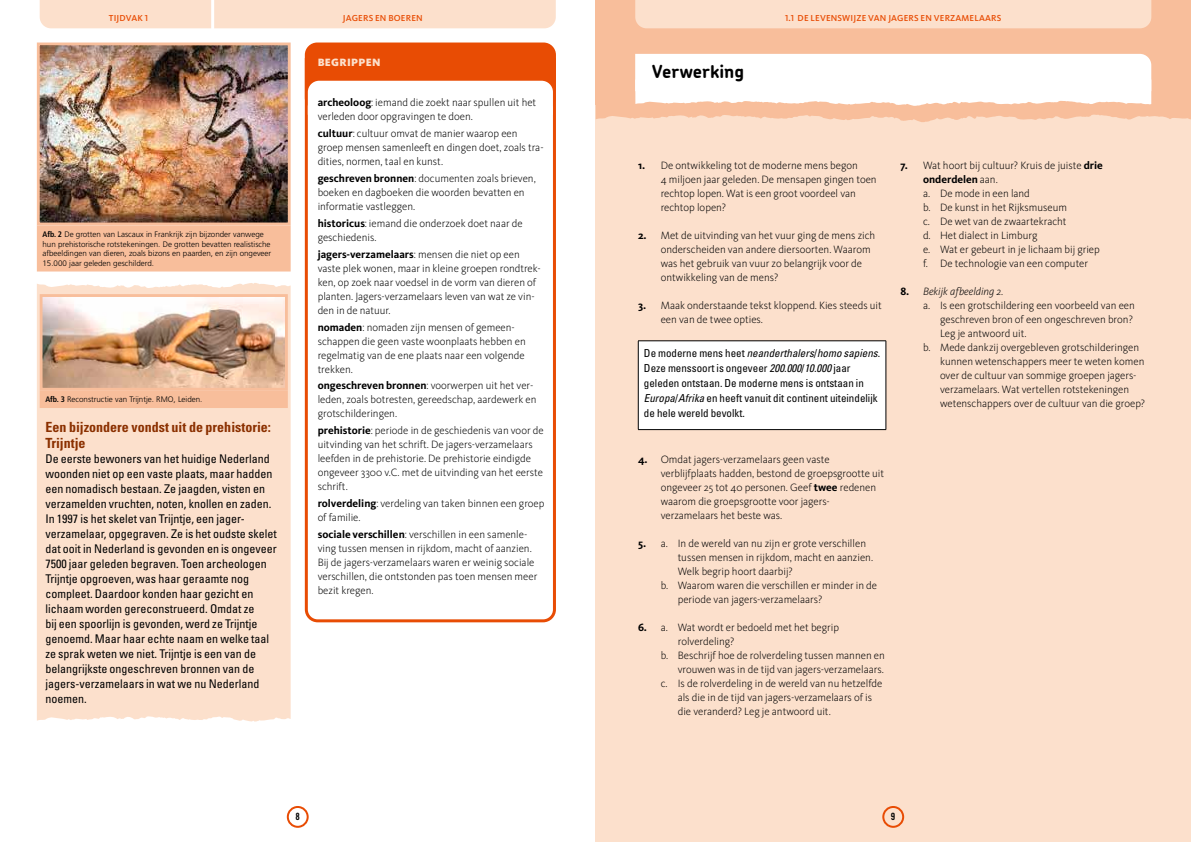
<style>
.page{position:relative;width:1191px;height:842px;background:#fff}
.page>*{position:absolute;margin:0;border:0;box-sizing:border-box;transform-origin:0 0}
.t1{font:700 18px "Chevin";color:#000}
.t2{font:700 condensed 14px/16.1px "Univers LT Std";color:#8b3000}
.t3{font:condensed 12px/15px "Univers LT Std";color:#000}
.t4{font:300 11px/14px "Kievit OT";color:#000}
.t5{font:condensed 11px/15px "Univers LT Std";color:#000}
.t6{font:italic 300 11px "Kievit OT";color:#000}
.t7{font:900 11px "Kievit OT";letter-spacing:.03em;color:#fce0cc}
.t8{font:10px "Trade Gothic LT Std Bd Cn 20";color:#000}
.t9{font:500 9px "Kievit OT";letter-spacing:.02em;color:#e84c04}
.t10{font:300 8px/9.6px "Frutiger LT Std";color:#000}
.s1{font-weight:700;font-stretch:condensed}
.s2{font-weight:700}
.s3{font-style:italic}
.s4{font-weight:700;font-style:normal}
</style>
<div class="page">
<div style="left:595px;top:0;width:596px;height:107px;background:#f8be9b"></div>
<div style="left:595px;top:106px;width:596px;height:736px;background:#fce0cc"></div>
<svg style="left:595px;top:54px;width:596px;height:68px"></svg>
<div style="left:37px;top:283px;width:254px;height:439px;background:#fce0cc"></div>
<svg style="left:304px;top:57px;width:252px;height:566px"></svg>
<img style="left:36px;top:42px;width:255px;height:182px">
<div style="left:36px;top:224px;width:255px;height:48px;background:#f8be9b"></div>
<img style="left:38px;top:293px;width:251px;height:116px">
<div style="left:306px;top:44px;width:249px;height:65px;background:#e84c04;border-radius:11px"></div>
<div style="left:305px;top:43px;width:251px;height:67px;border:2px solid #e84c04;border-radius:11px"></div>
<div style="left:308px;top:81px;width:245px;height:34px;background:#fff"></div>
<div style="left:638px;top:341px;width:248px;height:89px;background:#fff"></div>
<hr style="left:638px;top:341px;width:248px;height:1px;background:#000">
<hr style="left:638px;top:341px;width:1px;height:88px;background:#000">
<hr style="left:885px;top:341px;width:1px;height:88px;background:#000">
<hr style="left:638px;top:429px;width:248px;height:1px;background:#000">
<div style="left:287px;top:806px;width:22px;height:22px;border:2px solid #e84c04;border-radius:50%"></div>
<div style="left:882px;top:806px;width:22px;height:22px;border:2px solid #e84c04;border-radius:50%"></div>
<div style="left:635px;top:0;width:516px;height:28px;background:#fce0cc"></div>
<div style="left:40px;top:0;width:516px;height:28px;background:#fce0cc"></div>
<hr style="left:211px;top:0;width:3px;height:34px;background:#fff">
<p class="t9" style="left:109px;top:13px;width:41px">TIJDVAK 1</p>
<p class="t9" style="left:343px;top:13px;width:7px">JAGERS</p>
<p class="t9" style="left:375px;top:13px;width:20px">EN BOEREN</p>
<p class="t9" style="left:785px;top:13px;width:218px">1.1 DE LEVENSWIJZE VAN JAGERS EN VERZAMELAARS</p>
<p class="t10" style="left:43px;top:230px;width:230px"><span class="s1">Afb. 2</span> De grotten van Lascaux in Frankrijk zijn bijzonder vanwege hun prehistorische rotstekeningen. De grotten bevatten realistische afbeeldingen van dieren, zoals bizons en paarden, en zijn ongeveer 15.000 jaar geleden geschilderd.</p>
<p class="t10" style="left:45px;top:395px;width:159px"><span class="s1">Afb. 3</span> Reconstructie van Trijntje. RMO, Leiden.</p>
<p class="t2" style="left:45px;top:419px;width:227px">Een bijzondere vondst uit de prehistorie:<br>Trijntje</p>
<p class="t3" style="left:45px;top:451px;width:233px">De eerste bewoners van het huidige Nederland woonden niet op een vaste plaats, maar hadden een nomadisch bestaan. Ze jaagden, visten en verzamelden vruchten, noten, knollen en zaden.<br>In 1997 is het skelet van Trijntje, een jager&shy;verzamelaar, opgegraven. Ze is het oudste skelet dat ooit in Nederland is gevonden en is ongeveer 7500 jaar geleden begraven. Toen archeologen Trijntje opgroeven, was haar geraamte nog compleet. Daardoor konden haar gezicht en lichaam worden gereconstrueerd. Omdat ze<br>bij een spoorlijn is gevonden, werd ze Trijntje genoemd. Maar haar echte naam en welke taal ze sprak weten we niet. Trijntje is een van de belangrijkste ongeschreven bronnen van de jagers-verzamelaars in wat we nu Nederland noemen.</p>
<p class="t7" style="left:318px;top:56px;width:64px">BEGRIPPEN</p>
<p class="t4" style="left:318px;top:96px;width:220px"><span class="s2">archeoloog</span>: iemand die zoekt naar spullen uit het verleden door opgravingen te doen.</p>
<p class="t4" style="left:318px;top:126px;width:227px"><span class="s2">cultuur</span>: cultuur omvat de manier waarop een groep mensen samenleeft en dingen doet, zoals tra&shy;dities, normen, taal en kunst.</p>
<p class="t4" style="left:318px;top:171px;width:220px"><span class="s2">geschreven bronnen</span>: documenten zoals brieven, boeken en dagboeken die woorden bevatten en informatie vastleggen.</p>
<p class="t4" style="left:318px;top:216px;width:206px"><span class="s2">historicus</span>: iemand die onderzoek doet naar de geschiedenis.</p>
<p class="t4" style="left:318px;top:247px;width:224px"><span class="s2">jagers-verzamelaars</span>: mensen die niet op een vaste plek wonen, maar in kleine groepen rondtrek&shy;ken, op zoek naar voedsel in de vorm van dieren of planten. Jagers-verzamelaars leven van wat ze vin&shy;den in de natuur.</p>
<p class="t4" style="left:318px;top:320px;width:210px"><span class="s2">nomaden</span>: nomaden zijn mensen of gemeen&shy;schappen die geen vaste woonplaats hebben en regelmatig van de ene plaats naar een volgende trekken.</p>
<p class="t4" style="left:318px;top:379px;width:220px"><span class="s2">ongeschreven bronnen</span>: voorwerpen uit het ver&shy;leden, zoals botresten, gereedschap, aardewerk en grotschilderingen.</p>
<p class="t4" style="left:318px;top:423px;width:227px"><span class="s2">prehistorie</span>: periode in de geschiedenis van voor de uitvinding van het schrift. De jagers-verzamelaars leefden in de prehistorie. De prehistorie eindigde ongeveer 3300 v.C. met de uitvinding van het eerste schrift.</p>
<p class="t4" style="left:318px;top:496px;width:228px"><span class="s2">rolverdeling</span>: verdeling van taken binnen een groep of familie.</p>
<p class="t4" style="left:318px;top:527px;width:221px"><span class="s2">sociale verschillen</span>: verschillen in een samenle&shy;ving tussen mensen in rijkdom, macht of aanzien.<br>Bij de jagers-verzamelaars waren er weinig sociale verschillen, die ontstonden pas toen mensen meer bezit kregen.</p>
<h1 class="t1" style="left:652px;top:60px;width:93px">Verwerking</h1>
<p class="t4" style="left:660px;top:158px;width:217px;text-indent:-23px"><span class="s2">1.</span> De ontwikkeling tot de moderne mens begon<br>4 miljoen jaar geleden. De mensapen gingen toen rechtop lopen. Wat is een groot voordeel van rechtop lopen?</p>
<p class="t4" style="left:660px;top:228px;width:216px;text-indent:-23px"><span class="s2">2.</span> Met de uitvinding van het vuur ging de mens zich onderscheiden van andere diersoorten. Waarom was het gebruik van vuur zo belangrijk voor de ontwikkeling van de mens?</p>
<p class="t4" style="left:660px;top:298px;width:222px;text-indent:-23px"><span class="s2">3.</span> Maak onderstaande tekst kloppend. Kies steeds uit een van de twee opties.</p>
<p class="t5" style="left:644px;top:346px;width:238px">De moderne mens heet <span class="s3">neanderthalers</span>/<span class="s3">homo sapiens</span>.<br>Deze menssoort is ongeveer <span class="s3">200.000</span>/<span class="s3">10.000</span> jaar geleden ontstaan. De moderne mens is ontstaan in <span class="s3">Europa</span>/<span class="s3">Afrika</span> en heeft vanuit dit continent uiteindelijk de hele wereld bevolkt.</p>
<p class="t4" style="left:660px;top:452px;width:225px;text-indent:-23px"><span class="s2">4.</span> Omdat jagers-verzamelaars geen vaste verblijfplaats hadden, bestond de groepsgrootte uit ongeveer 25 tot 40 personen. Geef <span class="s2">twee</span> redenen waarom die groepsgrootte voor jagers&shy;verzamelaars het beste was.</p>
<p class="t4" style="left:638px;top:536px;width:229px"><span class="s2">5.</span> a. In de wereld van nu zijn er grote verschillen</p>
<p class="t4" style="left:677px;top:550px;width:197px">tussen mensen in rijkdom, macht en aanzien.</p>
<p class="t4" style="left:677px;top:564px;width:117px">Welk begrip hoort daarbij?</p>
<p class="t4" style="left:660px;top:578px;width:218px">b. Waarom waren die verschillen er minder in de</p>
<p class="t4" style="left:677px;top:592px;width:146px">periode van jagers-verzamelaars?</p>
<p class="t4" style="left:638px;top:620px;width:202px"><span class="s2">6.</span> a. Wat wordt er bedoeld met het begrip</p>
<p class="t4" style="left:677px;top:634px;width:58px">rolverdeling?</p>
<p class="t4" style="left:660px;top:648px;width:226px">b. Beschrijf hoe de rolverdeling tussen mannen en</p>
<p class="t4" style="left:677px;top:662px;width:208px">vrouwen was in de tijd van jagers-verzamelaars.</p>
<p class="t4" style="left:660px;top:676px;width:223px">c. Is de rolverdeling in de wereld van nu hetzelfde</p>
<p class="t4" style="left:677px;top:690px;width:196px">als die in de tijd van jagers-verzamelaars of is</p>
<p class="t4" style="left:677px;top:704px;width:155px">die veranderd? Leg je antwoord uit.</p>
<p class="t4" style="left:923px;top:158px;width:181px;text-indent:-23px"><span class="s2">7.</span> Wat hoort bij cultuur? Kruis de juiste <span class="s2">drie onderdelen</span> aan.<br>a. De mode in een land<br>b. De kunst in het Rijksmuseum<br>c. De wet van de zwaartekracht<br>d. Het dialect in Limburg<br>e. Wat er gebeurt in je lichaam bij griep f. De technologie van een computer</p>
<p class="t6" style="left:900px;top:284px;width:105px"><span class="s4">8.</span> Bekijk afbeelding 2.</p>
<p class="t4" style="left:923px;top:298px;width:213px">a. Is een grotschildering een voorbeeld van een</p>
<p class="t4" style="left:940px;top:312px;width:194px">geschreven bron of een ongeschreven bron?</p>
<p class="t4" style="left:940px;top:326px;width:88px">Leg je antwoord uit.</p>
<p class="t4" style="left:923px;top:340px;width:218px">b. Mede dankzij overgebleven grotschilderingen</p>
<p class="t4" style="left:940px;top:354px;width:206px">kunnen wetenschappers meer te weten komen</p>
<p class="t4" style="left:940px;top:368px;width:198px">over de cultuur van sommige groepen jagers-</p>
<p class="t4" style="left:940px;top:382px;width:191px">verzamelaars. Wat vertellen rotstekeningen</p>
<p class="t4" style="left:940px;top:396px;width:207px">wetenschappers over de cultuur van die groep?</p>
<p class="t8" style="left:295px;top:810px;width:6px">8</p>
<p class="t8" style="left:891px;top:810px;width:6px">9</p>
</div>
